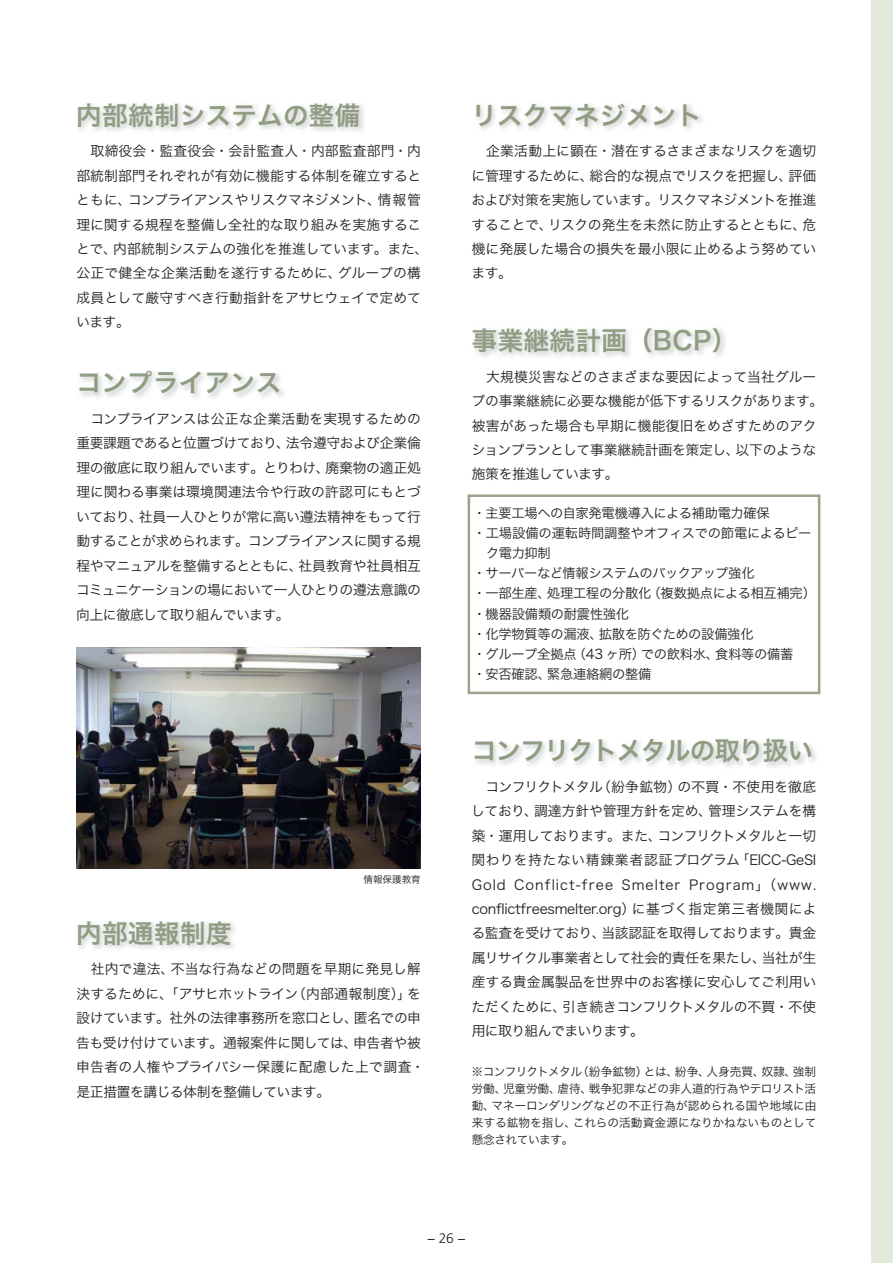
<style>
.page{position:relative;width:893px;height:1263px;background:#fff}
.page>*{position:absolute;margin:0;border:0;box-sizing:border-box;transform-origin:0 0}
.t1{font:25.5px "Hira Kaku Pro W6 90 msp RKSJ H";letter-spacing:.01em;color:#909d83}
.t2{font:25.5px "Hira Kaku Pro W6 90 msp RKSJ H";letter-spacing:-.045em;color:#909d83}
.t3{font:13.8px/24.5px "Hira Kaku Pro W3 90 msp RKSJ H";letter-spacing:-.01em;color:#231f20}
.t4{font:300 13.8px "Frutiger";color:#231f20}
.t5{font:13.35px "Hira Kaku Pro W3 90 msp RKSJ H";letter-spacing:-.025em;color:#231f20}
.t6{font:11.7px/17px "Hira Kaku Pro W3 90 msp RKSJ H";letter-spacing:-.01em;color:#231f20;text-align:justify}
.t7{font:9.6px "Hira Kaku Pro W3 90 msp RKSJ H";color:#231f20}
</style>
<div class="page">
<div style="left:871px;top:0;width:22px;height:1263px;background:#e2e9d8"></div>
<img style="left:76px;top:647px;width:345px;height:221px">
<div style="left:468px;top:494px;width:352px;height:200px;border:3px solid #99a68d"></div>
<h1 class="t1" style="left:76px;top:106px;width:286px">内部統制システムの整備</h1>
<p class="t3" style="left:76px;top:141px;width:354px">　取締役会・監査役会・会計監査人・内部監査部門・内部統制部門それぞれが有効に機能する体制を確立するとともに、コンプライアンスやリスクマネジメント、情報管理に関する規程を整備し全社的な取り組みを実施することで、内部統制システムの強化を推進しています。また、公正で健全な企業活動を遂行するために、グループの構成員として厳守すべき行動指針をアサヒウェイで定めています。</p>
<h1 class="t1" style="left:76px;top:373px;width:207px">コンプライアンス</h1>
<p class="t3" style="left:76px;top:409px;width:346px;text-align:justify">　コンプライアンスは公正な企業活動を実現するための重要課題であると位置づけており、法令遵守および企業倫理の徹底に取り組んでいます。とりわけ、廃棄物の適正処理に関わる事業は環境関連法令や行政の許認可にもとづいており、社員一人ひとりが常に高い遵法精神をもって行動することが求められます。コンプライアンスに関する規程やマニュアルを整備するとともに、社員教育や社員相互コミュニケーションの場において一人ひとりの遵法意識の向上に徹底して取り組んでいます。</p>
<h1 class="t1" style="left:76px;top:924px;width:157px">内部通報制度</h1>
<p class="t7" style="left:363px;top:876px;width:59px">情報保護教育</p>
<p class="t3" style="left:76px;top:959px;width:350px">　社内で違法、不当な行為などの問題を早期に発見し解決するために、「アサヒホットライン（内部通報制度）」を設けています。社外の法律事務所を窓口とし、匿名での申告も受け付けています。通報案件に関しては、申告者や被申告者の人権やプライバシー保護に配慮した上で調査・是正措置を講じる体制を整備しています。</p>
<h1 class="t1" style="left:471px;top:106px;width:232px">リスクマネジメント</h1>
<p class="t3" style="left:471px;top:141px;width:346px;text-align:justify">　企業活動上に顕在・潜在するさまざまなリスクを適切に管理するために、総合的な視点でリスクを把握し、評価および対策を実施しています。リスクマネジメントを推進することで、リスクの発生を未然に防止するとともに、危機に発展した場合の損失を最小限に止めるよう努めています。</p>
<h1 class="t1" style="left:472px;top:331px;width:267px">事業継続計画（BCP）</h1>
<p class="t3" style="left:471px;top:366px;width:353px">　大規模災害などのさまざまな要因によって当社グループの事業継続に必要な機能が低下するリスクがあります。被害があった場合も早期に機能復旧をめざすためのアクションプランとして事業継続計画を策定し、以下のような施策を推進しています。</p>
<p class="t5" style="left:473px;top:508px;width:298px">・主要工場への自家発電機導入による補助電力確保</p>
<p class="t5" style="left:473px;top:528px;width:340px">・工場設備の運転時間調整やオフィスでの節電によるピー</p>
<p class="t5" style="left:486px;top:548px;width:66px">ク電力抑制</p>
<p class="t5" style="left:473px;top:568px;width:283px">・サーバーなど情報システムのバックアップ強化</p>
<p class="t5" style="left:473px;top:588px;width:345px">・一部生産、処理工程の分散化（複数拠点による相互補完）</p>
<p class="t5" style="left:473px;top:609px;width:158px">・機器設備類の耐震性強化</p>
<p class="t5" style="left:473px;top:629px;width:282px">・化学物質等の漏液、拡散を防ぐための設備強化</p>
<p class="t5" style="left:473px;top:649px;width:322px">・グループ全拠点（43 ヶ所）での飲料水、食料等の備蓄</p>
<p class="t5" style="left:473px;top:669px;width:180px">・安否確認、緊急連絡網の整備</p>
<h1 class="t2" style="left:471px;top:741px;width:343px">コンフリクトメタルの取り扱い</h1>
<p class="t3" style="left:471px;top:776px;width:347px;text-align:justify">　コンフリクトメタル（紛争鉱物）の不買・不使用を徹底しており、調達方針や管理方針を定め、管理システムを構築・運用しております。また、コンフリクトメタルと一切関わりを持たない精錬業者認証プログラム「EICC-GeSI Gold Conflict-free Smelter Program」（www. conflictfreesmelter.org）に基づく指定第三者機関による監査を受けており、当該認証を取得しております。貴金属リサイクル事業者として社会的責任を果たし、当社が生産する貴金属製品を世界中のお客様に安心してご利用いただくために、引き続きコンフリクトメタルの不買・不使用に取り組んでまいります。</p>
<p class="t6" style="left:472px;top:1065px;width:346px">※コンフリクトメタル（紛争鉱物）とは、紛争、人身売買、奴隷、強制労働、児童労働、虐待、戦争犯罪などの非人道的行為やテロリスト活動、マネーロンダリングなどの不正行為が認められる国や地域に由来する鉱物を指し、これらの活動資金源になりかねないものとして懸念されています。</p>
<p class="t4" style="left:427px;top:1233px;width:40px">− 26 −</p>
</div>
